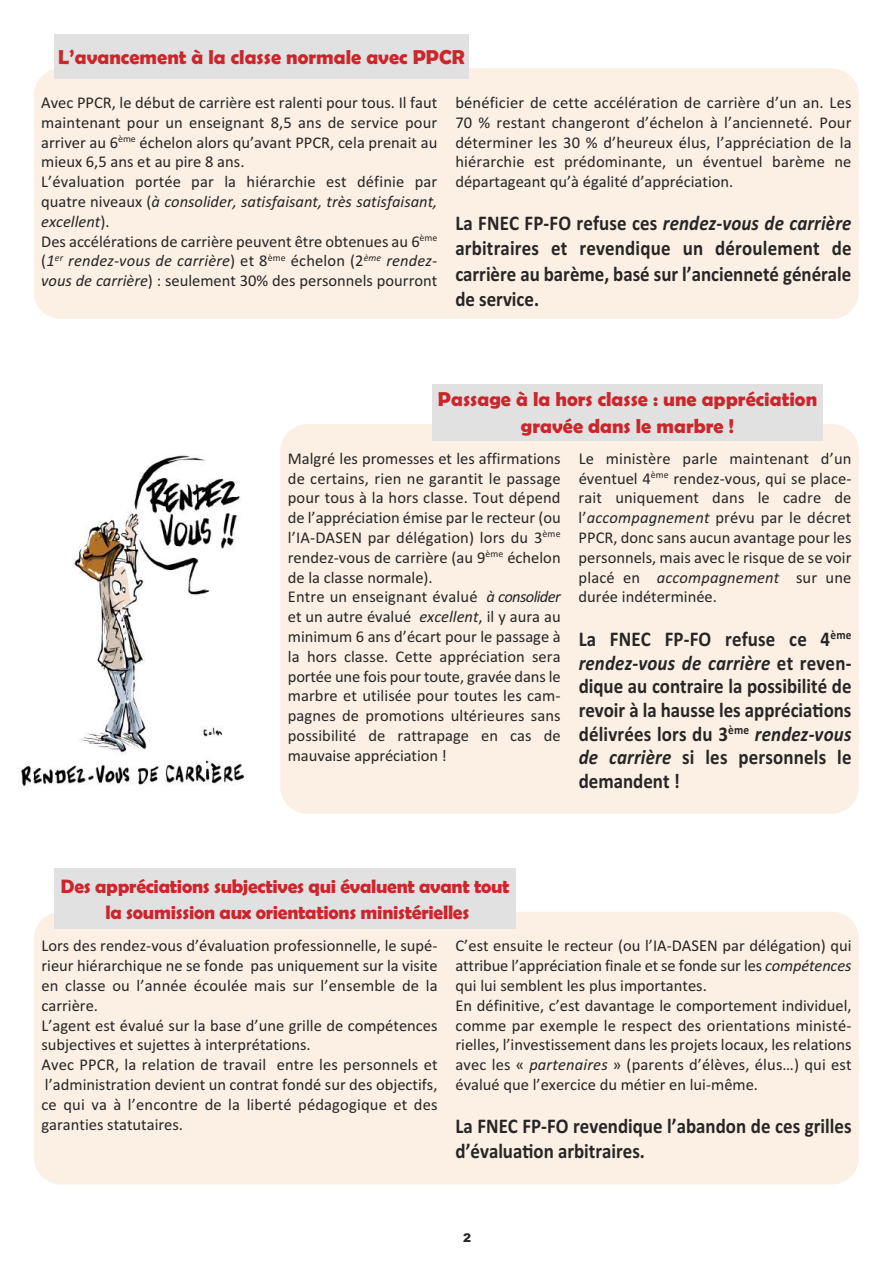
<style>
.page{position:relative;width:893px;height:1263px;background:#fff}
.page>*{position:absolute;margin:0;border:0;box-sizing:border-box;transform-origin:0 0}
.t1{font:700 21px/23.7px "Calibri";color:#272526;text-align:justify;scale:.9 1}
.t2{font:700 20.25px/27.5px "Berlin Sans FB Demi";color:#ca262b;text-align:center}
.t3{font:700 19.5px/26.4px "Berlin Sans FB Demi";letter-spacing:-.015em;color:#ca262b;text-align:center}
.t4{font:16.5px/19.8px "Calibri";color:#272526}
.t5{font:900 12px "Arial";color:#272526}
.s1{font-style:italic}
</style>
<div class="page">
<div style="left:34px;top:68px;width:825px;height:251px;background:#fbf0e3;border-radius:27px"></div>
<div style="left:34px;top:912px;width:825px;height:272px;background:#fbf0e3;border-radius:27px"></div>
<div style="left:54px;top:34px;width:414px;height:45px;background:#e1e1e1"></div>
<div style="left:280px;top:424px;width:579px;height:390px;background:#fbf0e3;border-radius:27px"></div>
<div style="left:432px;top:384px;width:391px;height:57px;background:#e1e1e1"></div>
<div style="left:54px;top:868px;width:462px;height:61px;background:#e1e1e1"></div>
<img style="left:18px;top:455px;width:228px;height:332px">
<p class="t2" style="left:58px;top:44px;width:408px">L’avancement à la classe normale avec PPCR</p>
<p class="t4" style="left:41px;top:94px;width:398px">Avec PPCR, le début de carrière est ralenti pour tous. Il faut maintenant pour un enseignant 8,5 ans de service pour arriver au 6<sup>ème</sup> échelon alors qu’avant PPCR, cela prenait au mieux 6,5 ans et au pire 8 ans.<br>L’évaluation portée par la hiérarchie est définie par quatre niveaux (<span class="s1">à consolider, satisfaisant, très satisfaisant, excellent</span>).<br>Des accélérations de carrière peuvent être obtenues au 6<sup>ème </sup>(<span class="s1">1</span><sup>er</sup> <span class="s1">rendez-vous de carrière</span>) et 8<sup>ème</sup> échelon (2<sup>ème</sup> <span class="s1">rendez&shy;vous de carrière</span>) : seulement 30% des personnels pourront</p>
<p class="t4" style="left:455px;top:94px;width:398px;text-align:justify">bénéficier de cette accélération de carrière d’un an. Les 70 % restant changeront d’échelon à l’ancienneté. Pour déterminer les 30 % d’heureux élus, l’appréciation de la hiérarchie est prédominante, un éventuel barème ne départageant qu’à égalité d’appréciation.</p>
<p class="t1" style="left:455px;top:212px;width:442px;line-height:25.2px">La FNEC FP-FO refuse ces <span class="s1">rendez-vous de carrière </span>arbitraires et revendique un déroulement de carrière au barème, basé sur l’ancienneté générale de service.</p>
<p class="t2" style="left:438px;top:386px;width:381px">Passage à la hors classe : une appréciation gravée dans le marbre !</p>
<p class="t4" style="left:288px;top:450px;width:274px">Malgré les promesses et les affirmations de certains, rien ne garantit le passage pour tous à la hors classe. Tout dépend de l’appréciation émise par le recteur (ou l’IA-DASEN par délégation) lors du 3<sup>ème </sup>rendez-vous de carrière (au 9<sup>ème</sup> échelon de la classe normale).<br>Entre un enseignant évalué <span class="s1">à consolider </span>et un autre évalué <span class="s1">excellent</span>, il y aura au minimum 6 ans d’écart pour le passage à la hors classe. Cette appréciation sera portée une fois pour toute, gravée dans le marbre et utilisée pour toutes les cam&shy;pagnes de promotions ultérieures sans possibilité de rattrapage en cas de mauvaise appréciation !</p>
<p class="t4" style="left:579px;top:450px;width:274px;text-align:justify">Le ministère parle maintenant d’un éventuel 4<sup>ème</sup> rendez-vous, qui se place&shy;rait uniquement dans le cadre de l’<span class="s1">accompagnement</span> prévu par le décret PPCR, donc sans aucun avantage pour les personnels, mais avec le risque de se voir placé en <span class="s1">accompagnement</span> sur une durée indéterminée.</p>
<p class="t1" style="left:579px;top:629px;width:305px">La FNEC FP-FO refuse ce 4<sup>ème </sup><span class="s1">rendez-vous de carrière</span> et reven&shy;dique au contraire la possibilité de revoir à la hausse les appréciations délivrées lors du 3<sup>ème</sup> <span class="s1">rendez-vous de carrière</span> si les personnels le demandent !</p>
<p class="t3" style="left:61px;top:874px;width:450px">Des appréciations subjectives qui évaluent avant tout la soumission aux orientations ministérielles</p>
<p class="t4" style="left:42px;top:937px;width:398px">Lors des rendez-vous d’évaluation professionnelle, le supé&shy;rieur hiérarchique ne se fonde pas uniquement sur la visite en classe ou l’année écoulée mais sur l’ensemble de la carrière.<br>L’agent est évalué sur la base d’une grille de compétences subjectives et sujettes à interprétations.<br>Avec PPCR, la relation de travail entre les personnels et l’administration devient un contrat fondé sur des objectifs, ce qui va à l’encontre de la liberté pédagogique et des garanties statutaires.</p>
<p class="t4" style="left:455px;top:937px;width:398px">C’est ensuite le recteur (ou l’IA-DASEN par délégation) qui attribue l’appréciation finale et se fonde sur les <span class="s1">compétences </span>qui lui semblent les plus importantes.<br>En définitive, c’est davantage le comportement individuel, comme par exemple le respect des orientations ministé&shy;rielles, l’investissement dans les projets locaux, les relations avec les « <span class="s1">partenaires</span> » (parents d’élèves, élus…) qui est évalué que l’exercice du métier en lui-même.</p>
<p class="t1" style="left:455px;top:1115px;width:442px;line-height:25.2px">La FNEC FP-FO revendique l’abandon de ces grilles d’évaluation arbitraires.</p>
<p class="t5" style="left:463px;top:1230px;width:10px">2</p>
</div>
